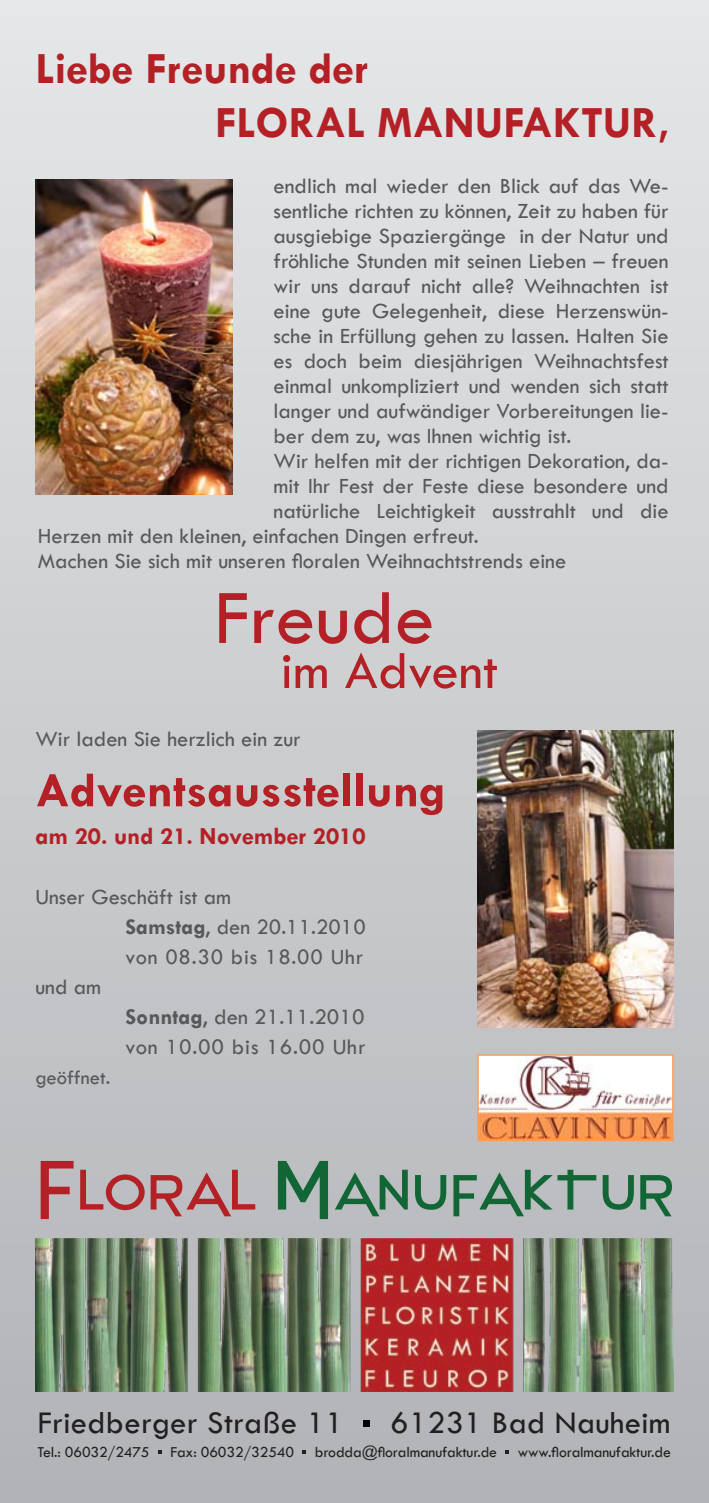
<style>
.page{position:relative;width:709px;height:1503px;background:#fff}
.page>*{position:absolute;margin:0;border:0;box-sizing:border-box;transform-origin:0 0}
.t1{font:80px "Tw Cen";color:#b32126}
.t2{font:55px "Tw Cen";color:#b32126}
.t3{font:51.5px "Stentiga";letter-spacing:.05em;color:#126635;scale:1.09 1}
.t4{font:700 50px "Tw Cen";color:#b32126}
.t5{font:700 45px/54px "Tw Cen";color:#b32126}
.t6{font:32.75px "Tw Cen";letter-spacing:.01em;color:#231f20}
.t7{font:700 24.75px "Tw Cen";color:#b32126}
.t8{font:22.75px/30px "Tw Cen";letter-spacing:.035em;color:#57585a}
.t9{font:22.5px "Tw Cen";color:#57585a}
.t10{font:22.5px "Tw Cen";letter-spacing:.035em;color:#57585a}
.t11{font:20.75px "Tw Cen";color:#57585a}
.t12{font:15.75px "Tw Cen";letter-spacing:-.01em;color:#231f20}
.s1{font-weight:700}
.s2{font-size:72.75px;color:#b32126}
.s3{color:#b32126}
.s4{font-size:72.75px}
</style>
<div class="page">
<div style="left:0;top:0;width:709px;height:1502px;background:linear-gradient(to bottom,#e5e6e8,#b2b3b6)"></div>
<img style="left:35px;top:179px;width:197px;height:315px">
<img style="left:35px;top:1238px;width:638px;height:153px">
<div style="left:363px;top:1420px;width:7px;height:6px;background:#000"></div>
<svg style="left:505px;top:1450px;width:4px;height:3px"></svg>
<svg style="left:302px;top:1450px;width:4px;height:3px"></svg>
<img style="left:477px;top:730px;width:196px;height:297px">
<img style="left:479px;top:1056px;width:192px;height:83px">
<div style="left:477px;top:1054px;width:196px;height:87px;border:1px solid #fd9a52"></div>
<p class="t5" style="left:215px;top:41px;width:456px;text-indent:-180px">Liebe Freunde der<br>FLORAL MANUFAKTUR,</p>
<p class="t9" style="left:273px;top:172px;width:396px">endlich mal wieder den Blick auf das We-</p>
<p class="t9" style="left:273px;top:197px;width:396px">sentliche richten zu können, Zeit zu haben für</p>
<p class="t9" style="left:273px;top:222px;width:396px">ausgiebige Spaziergänge in der Natur und</p>
<p class="t9" style="left:273px;top:247px;width:396px">fröhliche Stunden mit seinen Lieben – freuen</p>
<p class="t9" style="left:273px;top:272px;width:396px">wir uns darauf nicht alle? Weihnachten ist</p>
<p class="t9" style="left:273px;top:297px;width:396px">eine gute Gelegenheit, diese Herzenswün-</p>
<p class="t9" style="left:273px;top:322px;width:397px">sche in Erfüllung gehen zu lassen. Halten Sie</p>
<p class="t9" style="left:273px;top:347px;width:397px">es doch beim diesjährigen Weihnachtsfest</p>
<p class="t9" style="left:273px;top:372px;width:396px">einmal unkompliziert und wenden sich statt</p>
<p class="t9" style="left:273px;top:397px;width:396px">langer und aufwändiger Vorbereitungen lie-</p>
<p class="t9" style="left:273px;top:422px;width:299px">ber dem zu, was Ihnen wichtig ist.</p>
<p class="t9" style="left:273px;top:447px;width:397px">Wir helfen mit der richtigen Dekoration, da-</p>
<p class="t9" style="left:273px;top:472px;width:397px">mit Ihr Fest der Feste diese besondere und</p>
<p class="t9" style="left:273px;top:497px;width:396px">natürliche Leichtigkeit ausstrahlt und die</p>
<p class="t9" style="left:38px;top:522px;width:442px">Herzen mit den kleinen, einfachen Dingen erfreut.</p>
<p class="t9" style="left:38px;top:547px;width:530px">Machen Sie sich mit unseren floralen Weihnachtstrends eine</p>
<p class="t1" style="left:214px;top:569px;width:222px">Freude</p>
<p class="t2" style="left:281px;top:637px;width:218px">im Advent</p>
<p class="t9" style="left:35px;top:725px;width:267px">Wir laden Sie herzlich ein zur</p>
<p class="t4" style="left:35px;top:760px;width:412px">Adventsausstellung</p>
<p class="t7" style="left:35px;top:821px;width:332px">am 20. und 21. November 2010</p>
<p class="t9" style="left:35px;top:883px;width:197px">Unser Geschäft ist am</p>
<p class="t9" style="left:125px;top:913px;width:242px"><span class="s1">Samstag</span>, den 20.11.2010</p>
<p class="t10" style="left:125px;top:943px;width:239px">von 08.30 bis 18.00 Uhr</p>
<p class="t9" style="left:35px;top:973px;width:67px">und am</p>
<p class="t8" style="left:125px;top:1001px;width:241px"><span class="s1">Sonntag</span>, den 21.11.2010 von 10.00 bis 16.00 Uhr</p>
<p class="t11" style="left:35px;top:1064px;width:76px">geöffnet.</p>
<p class="t3" style="left:37px;top:1163px;width:585px"><span class="s2">F</span><span class="s3">LORAL</span> <span class="s4">M</span>ANUFAKTUR</p>
<p class="t6" style="left:38px;top:1402px;width:307px">Friedberger Straße 11</p>
<p class="t6" style="left:390px;top:1402px;width:282px">61231 Bad Nauheim</p>
<p class="t12" style="left:38px;top:1442px;width:114px">Tel.: 06032/2475</p>
<p class="t12" style="left:170px;top:1442px;width:125px">Fax: 06032/32540</p>
<p class="t12" style="left:315px;top:1442px;width:184px">brodda@floralmanufaktur.de</p>
<p class="t12" style="left:518px;top:1442px;width:154px">www.floralmanufaktur.de</p>
</div>
